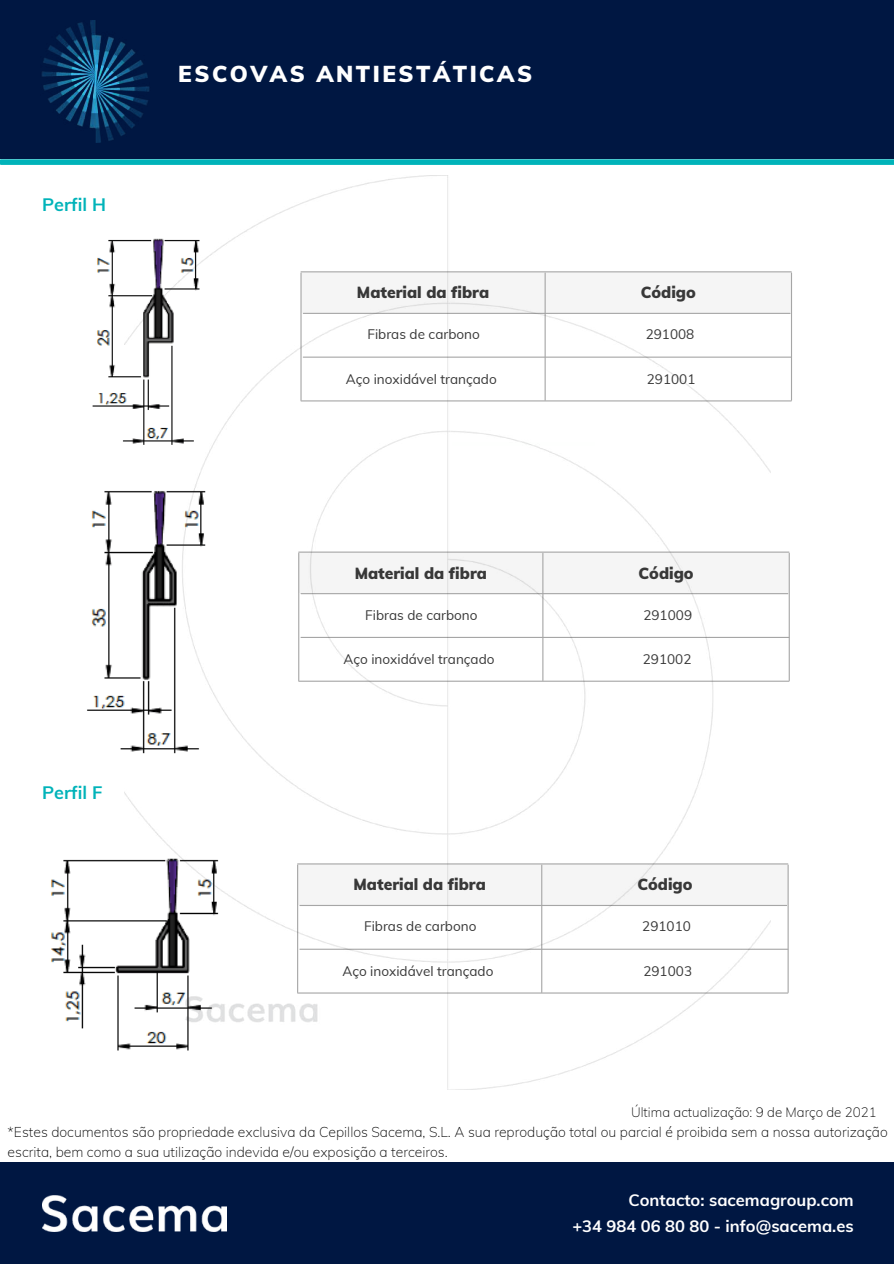
<style>
.page{position:relative;width:894px;height:1264px;background:#fff}
.page>*{position:absolute;margin:0;border:0;box-sizing:border-box;transform-origin:0 0}
.t1{font:900 22.5px "Muli";letter-spacing:.11em;color:#fff}
.t2{font:700 18px "Muli";color:#00b3b9}
.t3{font:700 16.5px/26px "Muli";color:#fff;text-align:right}
.t4{font:900 15.75px "Muli";color:#383838}
.t5{font:200 13.95px/19.5px "Muli";color:#000}
.t6{font:13.5px "Muli";color:#383838}
.t7{font:200 13.35px "Muli";color:#000}
</style>
<div class="page">
<div style="left:0;top:0;width:893px;height:159px;background:#001742"></div>
<img style="left:42px;top:20px;width:108px;height:122px">
<div style="left:1px;top:159px;width:892px;height:6px;background:#00b3b9"></div>
<hr style="left:303px;top:356px;width:488px;height:2px;background:#a6a6a6">
<hr style="left:301px;top:400px;width:490px;height:1px;background:#a6a6a6">
<hr style="left:303px;top:313px;width:486px;height:1px;background:#a6a6a6">
<hr style="left:301px;top:271px;width:490px;height:1px;background:#a6a6a6">
<div style="left:301px;top:272px;width:490px;height:41px;background:#f5f5f5"></div>
<hr style="left:790px;top:273px;width:1px;height:127px;background:#a6a6a6">
<hr style="left:301px;top:637px;width:487px;height:1px;background:#a6a6a6">
<hr style="left:299px;top:680px;width:489px;height:1px;background:#a6a6a6">
<hr style="left:301px;top:593px;width:486px;height:1px;background:#a6a6a6">
<hr style="left:299px;top:551px;width:489px;height:1px;background:#a6a6a6">
<div style="left:299px;top:552px;width:489px;height:41px;background:#f5f5f5"></div>
<hr style="left:788px;top:553px;width:1px;height:127px;background:#a6a6a6">
<hr style="left:300px;top:948px;width:487px;height:1px;background:#a6a6a6">
<hr style="left:297px;top:992px;width:490px;height:1px;background:#a6a6a6">
<hr style="left:300px;top:904px;width:486px;height:2px;background:#a6a6a6">
<hr style="left:297px;top:863px;width:490px;height:1px;background:#a6a6a6">
<div style="left:297px;top:864px;width:490px;height:41px;background:#f5f5f5"></div>
<hr style="left:787px;top:865px;width:1px;height:127px;background:#a6a6a6">
<img style="left:92px;top:239px;width:32px;height:203px">
<img style="left:87px;top:491px;width:37px;height:259px">
<img style="left:51px;top:859px;width:73px;height:192px">
<img style="left:124px;top:176px;width:646px;height:913px">
<div style="left:0;top:1162px;width:893px;height:101px;background:#001742"></div>
<img style="left:43px;top:1195px;width:183px;height:36px">
<p class="t2" style="left:42px;top:192px;width:65px">Perfil H</p>
<p class="t2" style="left:42px;top:780px;width:62px">Perfil F</p>
<h1 class="t1" style="left:178px;top:60px;width:355px">ESCOVAS ANTIESTÁTICAS</h1>
<p class="t4" style="left:357px;top:282px;width:134px">Material da fibra</p>
<p class="t6" style="left:367px;top:326px;width:114px">Fibras de carbono</p>
<p class="t4" style="left:640px;top:282px;width:57px">Código</p>
<p class="t6" style="left:645px;top:326px;width:50px">291008</p>
<p class="t6" style="left:346px;top:370px;width:152px">Aço inoxidável trançado</p>
<p class="t6" style="left:646px;top:370px;width:50px">291001</p>
<p class="t4" style="left:354px;top:562px;width:134px">Material da fibra</p>
<p class="t6" style="left:365px;top:606px;width:114px">Fibras de carbono</p>
<p class="t4" style="left:638px;top:562px;width:57px">Código</p>
<p class="t6" style="left:643px;top:606px;width:50px">291009</p>
<p class="t6" style="left:343px;top:650px;width:152px">Aço inoxidável trançado</p>
<p class="t6" style="left:642px;top:650px;width:50px">291002</p>
<p class="t4" style="left:353px;top:874px;width:134px">Material da fibra</p>
<p class="t6" style="left:364px;top:917px;width:114px">Fibras de carbono</p>
<p class="t4" style="left:637px;top:874px;width:57px">Código</p>
<p class="t6" style="left:642px;top:917px;width:50px">291010</p>
<p class="t6" style="left:342px;top:962px;width:152px">Aço inoxidável trançado</p>
<p class="t6" style="left:643px;top:962px;width:50px">291003</p>
<p class="t7" style="left:631px;top:1103px;width:247px">Última actualização: 9 de Março de 2021</p>
<p class="t5" style="left:8px;top:1122px;width:881px">*Estes documentos são propriedade exclusiva da Cepillos Sacema, S.L. A sua reprodução total ou parcial é proibida sem a nossa autorização escrita, bem como a sua utilização indevida e/ou exposição a terceiros.</p>
<p class="t3" style="left:572px;top:1187px;width:283px">Contacto: sacemagroup.com<br>+34 984 06 80 80 - info@sacema.es</p>
</div>
